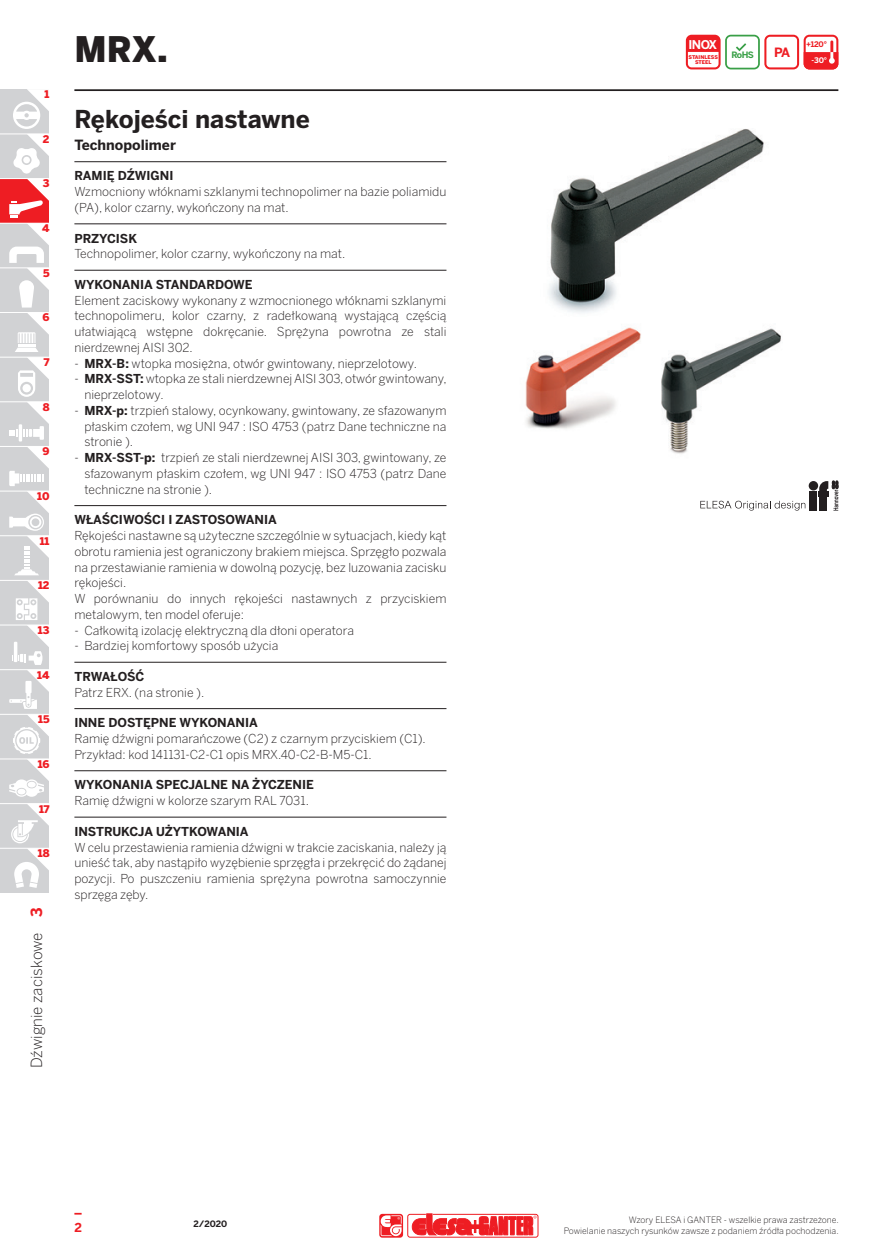
<style>
.page{position:relative;width:888px;height:1260px;background:#fff}
.page>*{position:absolute;margin:0;border:0;box-sizing:border-box;transform-origin:0 0}
.series{font:900 35px "Benton Sans";color:#231f20}
.subtitle_eg{font:700 24.5px "Benton Sans";color:#231f20}
.t1{font:300 15.4px "Benton Sans";color:#231f20}
.t2{font:700 15.4px "Benton Sans";color:#ee1d23}
.subtitle_eg_sec{font:700 14px "Benton Sans";color:#231f20}
.t3{font:700 12.78px "Benton Sans";color:#ee1d23}
.description{font:300 12.25px/15.8px "Benton Sans";color:#231f20;text-align:justify}
.t4{font:700 12.25px "Benton Sans";color:#231f20}
.t5{font:700 12.25px "Benton Sans";color:#ee1d23}
.t6{font:700 12.08px "Benton Sans";color:#fff}
.t7{font:900 10.5px "Benton Sans";color:#ee1d23}
.t8{font:300 8.75px "Benton Sans";color:#231f20}
.t9{font:700 8.75px "Benton Sans";color:#231f20}
.t10{font:700 8.75px "Benton Sans";color:#399f47}
.t11{font:700 7.7px/15.9px "Benton Sans";color:#ee1d23;text-align:right}
.t12{font:900 5.08px/4.9px "Benton Sans";letter-spacing:-.005em;color:#ee1d23;text-align:center}
.s1{font-weight:700}
.s2{color:#fff}
</style>
<div class="page">
<svg style="left:74px;top:1213px;width:8px;height:2px"></svg>
<div style="left:407px;top:1214px;width:131px;height:24px;border:1px solid #ee1d23;border-radius:2px"></div>
<svg style="left:412px;top:1214px;width:125px;height:22px"></svg>
<svg style="left:379px;top:1214px;width:24px;height:24px"></svg>
<hr style="left:74px;top:89px;width:764px;height:2px;background:#231f20">
<div style="left:0;top:179px;width:49px;height:44px;background:#ee1d23"></div>
<div style="left:0;top:223px;width:49px;height:45px;background:#d1d2d4"></div>
<div style="left:0;top:134px;width:49px;height:45px;background:#d1d2d4"></div>
<div style="left:0;top:89px;width:49px;height:45px;background:#d1d2d4"></div>
<div style="left:0;top:268px;width:49px;height:45px;background:#d1d2d4"></div>
<div style="left:0;top:446px;width:49px;height:45px;background:#d1d2d4"></div>
<div style="left:0;top:625px;width:49px;height:45px;background:#d1d2d4"></div>
<div style="left:0;top:804px;width:49px;height:44px;background:#d1d2d4"></div>
<div style="left:0;top:313px;width:49px;height:44px;background:#d1d2d4"></div>
<div style="left:0;top:491px;width:49px;height:45px;background:#d1d2d4"></div>
<div style="left:0;top:670px;width:49px;height:44px;background:#d1d2d4"></div>
<div style="left:0;top:848px;width:49px;height:45px;background:#d1d2d4"></div>
<div style="left:0;top:357px;width:49px;height:45px;background:#d1d2d4"></div>
<div style="left:0;top:536px;width:49px;height:44px;background:#d1d2d4"></div>
<div style="left:0;top:714px;width:49px;height:45px;background:#d1d2d4"></div>
<div style="left:0;top:402px;width:49px;height:44px;background:#d1d2d4"></div>
<div style="left:0;top:580px;width:49px;height:45px;background:#d1d2d4"></div>
<div style="left:0;top:759px;width:49px;height:45px;background:#d1d2d4"></div>
<hr style="left:0;top:134px;width:49px;height:1px;background:#fff">
<hr style="left:0;top:357px;width:49px;height:1px;background:#fff">
<hr style="left:0;top:580px;width:49px;height:1px;background:#fff">
<hr style="left:0;top:803px;width:49px;height:1px;background:#fff">
<hr style="left:0;top:178px;width:49px;height:1px;background:#fff">
<hr style="left:0;top:401px;width:49px;height:1px;background:#fff">
<hr style="left:0;top:625px;width:49px;height:1px;background:#fff">
<hr style="left:0;top:848px;width:49px;height:1px;background:#fff">
<hr style="left:0;top:223px;width:49px;height:1px;background:#fff">
<hr style="left:0;top:446px;width:49px;height:1px;background:#fff">
<hr style="left:0;top:669px;width:49px;height:1px;background:#fff">
<hr style="left:0;top:267px;width:49px;height:1px;background:#fff">
<hr style="left:0;top:491px;width:49px;height:1px;background:#fff">
<hr style="left:0;top:535px;width:49px;height:1px;background:#fff">
<hr style="left:0;top:714px;width:49px;height:1px;background:#fff">
<hr style="left:0;top:759px;width:49px;height:1px;background:#fff">
<hr style="left:0;top:312px;width:49px;height:1px;background:#fff">
<svg style="left:11px;top:804px;width:38px;height:84px"></svg>
<svg style="left:9px;top:89px;width:40px;height:708px"></svg>
<svg style="left:686px;top:35px;width:152px;height:34px"></svg>
<hr style="left:74px;top:161px;width:372px;height:1px;background:#231f20">
<hr style="left:74px;top:224px;width:372px;height:1px;background:#231f20">
<hr style="left:74px;top:270px;width:372px;height:1px;background:#231f20">
<hr style="left:74px;top:505px;width:372px;height:1px;background:#231f20">
<hr style="left:74px;top:662px;width:372px;height:1px;background:#231f20">
<hr style="left:74px;top:708px;width:372px;height:1px;background:#231f20">
<hr style="left:74px;top:770px;width:372px;height:1px;background:#231f20">
<hr style="left:74px;top:817px;width:372px;height:1px;background:#231f20">
<img style="left:525px;top:129px;width:256px;height:325px">
<svg style="left:700px;top:501px;width:105px;height:10px"></svg>
<div style="left:810px;top:491px;width:7px;height:20px;background:#231f20"></div>
<div style="left:818px;top:491px;width:10px;height:6px;background:#231f20"></div>
<div style="left:809px;top:481px;width:9px;height:9px;background:#231f20;border-radius:50%"></div>
<svg style="left:819px;top:481px;width:19px;height:30px"></svg>
<p class="t7" style="left:45px;top:87px;width:6px">1</p>
<p class="t7" style="left:43px;top:131px;width:8px">2</p>
<p class="t7" style="left:43px;top:176px;width:8px">3</p>
<p class="t7" style="left:42px;top:220px;width:9px">4</p>
<p class="t7" style="left:43px;top:265px;width:8px">5</p>
<p class="t7" style="left:43px;top:310px;width:9px">6</p>
<p class="t7" style="left:44px;top:354px;width:7px">7</p>
<p class="t7" style="left:43px;top:399px;width:8px">8</p>
<p class="t7" style="left:43px;top:444px;width:9px">9</p>
<p class="t7" style="left:37px;top:488px;width:14px">10</p>
<p class="t7" style="left:40px;top:533px;width:11px">11</p>
<p class="t7" style="left:38px;top:578px;width:13px">12</p>
<p class="t7" style="left:38px;top:622px;width:13px">13</p>
<p class="t7" style="left:37px;top:667px;width:14px">14</p>
<p class="t7" style="left:38px;top:712px;width:13px">15</p>
<p class="t7" style="left:38px;top:756px;width:13px">16</p>
<p class="t7" style="left:39px;top:801px;width:12px">17</p>
<p class="t7" style="left:38px;top:846px;width:13px">18</p>
<p class="t2" style="left:25px;top:917px;width:11px;rotate:-90deg">3</p>
<p class="t1" style="left:26px;top:1068px;width:137px;rotate:-90deg">Dźwignie zaciskowe</p>
<p class="series" style="left:74px;top:23px;width:95px">MRX.</p>
<p class="subtitle_eg" style="left:74px;top:101px;width:237px">Rękojeści nastawne</p>
<p class="subtitle_eg_sec" style="left:74px;top:134px;width:103px">Technopolimer</p>
<p class="t4" style="left:74px;top:167px;width:101px">RAMIĘ DŹWIGNI</p>
<p class="description" style="left:74px;top:183px;width:374px">Wzmocniony włóknami szklanymi technopolimer na bazie poliamidu (PA), kolor czarny, wykończony na mat.</p>
<p class="t4" style="left:74px;top:229px;width:64px">PRZYCISK</p>
<p class="description" style="left:74px;top:245px;width:272px">Technopolimer, kolor czarny, wykończony na mat.</p>
<p class="t4" style="left:74px;top:275px;width:180px">WYKONANIA STANDARDOWE</p>
<p class="description" style="left:74px;top:292px;width:374px">Element zaciskowy wykonany z wzmocnionego włóknami szklanymi technopolimeru, kolor czarny, z radełkowaną wystającą częścią ułatwiającą wstępne dokręcanie. Sprężyna powrotna ze stali nierdzewnej AISI 302.</p>
<p class="description" style="left:74px;top:355px;width:344px">- <span class="s1">MRX-B:</span> wtopka mosiężna, otwór gwintowany, nieprzelotowy.</p>
<p class="description" style="left:84px;top:370px;width:364px;text-indent:-10px">- <span class="s1">MRX-SST:</span> wtopka ze stali nierdzewnej AISI 303, otwór gwintowany, nieprzelotowy.</p>
<p class="description" style="left:84px;top:402px;width:364px;text-indent:-10px">- <span class="s1">MRX-p:</span> trzpień stalowy, ocynkowany, gwintowany, ze sfazowanym płaskim czołem, wg UNI 947 : ISO 4753 (patrz Dane techniczne na stronie ).</p>
<p class="description" style="left:84px;top:449px;width:364px;text-indent:-10px">- <span class="s1">MRX-SST-p:</span> trzpień ze stali nierdzewnej AISI 303, gwintowany, ze sfazowanym płaskim czołem, wg UNI 947 : ISO 4753 (patrz Dane techniczne na stronie ).</p>
<p class="t4" style="left:74px;top:511px;width:204px">WŁAŚCIWOŚCI I ZASTOSOWANIA</p>
<p class="description" style="left:74px;top:527px;width:374px">Rękojeści nastawne są użyteczne szczególnie w sytuacjach, kiedy kąt obrotu ramienia jest ograniczony brakiem miejsca. Sprzęgło pozwala na przestawianie ramienia w dowolną pozycję, bez luzowania zacisku rękojeści.</p>
<p class="description" style="left:74px;top:590px;width:374px">W porównaniu do innych rękojeści nastawnych z przyciskiem metalowym, ten model oferuje:</p>
<p class="description" style="left:74px;top:621px;width:281px">- Całkowitą izolację elektryczną dla dłoni operatora</p>
<p class="description" style="left:74px;top:637px;width:205px">- Bardziej komfortowy sposób użycia</p>
<p class="t4" style="left:74px;top:667px;width:72px">TRWAŁOŚĆ</p>
<p class="description" style="left:74px;top:684px;width:131px">Patrz ERX. (na stronie ).</p>
<p class="t4" style="left:74px;top:714px;width:185px">INNE DOSTĘPNE WYKONANIA</p>
<p class="description" style="left:74px;top:730px;width:353px">Ramię dźwigni pomarańczowe (C2) z czarnym przyciskiem (C1).</p>
<p class="description" style="left:74px;top:746px;width:299px">Przykład: kod 141131-C2-C1 opis MRX.40-C2-B-M5-C1.</p>
<p class="t4" style="left:74px;top:776px;width:241px">WYKONANIA SPECJALNE NA ŻYCZENIE</p>
<p class="description" style="left:74px;top:792px;width:236px">Ramię dźwigni w kolorze szarym RAL 7031.</p>
<p class="t4" style="left:74px;top:822px;width:176px">INSTRUKCJA UŻYTKOWANIA</p>
<p class="description" style="left:74px;top:839px;width:374px">W celu przestawienia ramienia dźwigni w trakcie zaciskania, należy ją unieść tak, aby nastąpiło wyzębienie sprzęgła i przekręcić do żądanej pozycji. Po puszczeniu ramienia sprężyna powrotna samoczynnie sprzęga zęby.</p>
<p class="t6" style="left:689px;top:38px;width:30px">INOX</p>
<p class="t12" style="left:688px;top:55px;width:31px">STAINLESS<br>STEEL</p>
<p class="t10" style="left:731px;top:49px;width:24px">RoHS</p>
<p class="t3" style="left:774px;top:45px;width:18px">PA</p>
<p class="t11" style="left:806px;top:37px;width:22px">+120° <span class="s2">-30°</span></p>
<p class="t8" style="left:629px;top:1214px;width:211px">Wzory ELESA i GANTER - wszelkie prawa zastrzeżone.</p>
<p class="t9" style="left:193px;top:1218px;width:35px">2/2020</p>
<p class="t5" style="left:74px;top:1219px;width:9px">2</p>
<p class="t8" style="left:564px;top:1225px;width:276px">Powielanie naszych rysunków zawsze z podaniem źródła pochodzenia.</p>
</div>
